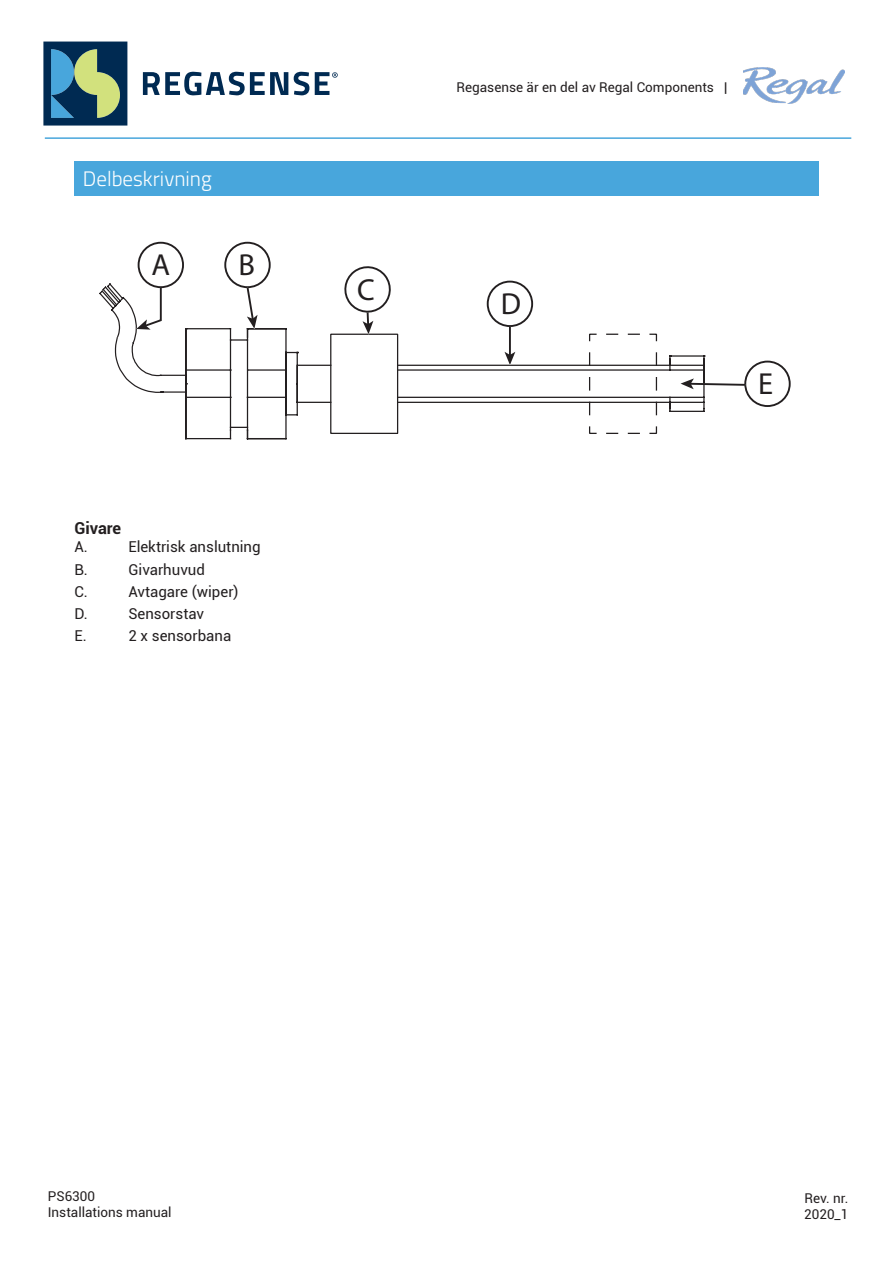
<style>
.page{position:relative;width:893px;height:1263px;background:#fff}
.page>*{position:absolute;margin:0;border:0;box-sizing:border-box;transform-origin:0 0}
.t1{font:30.45px "Myriad Pro";color:#231f20}
.Regal_Subheading{font:300 21px "Titillium Web";color:#fff}
.Regal_tables___infob{font:700 16.5px "Roboto";color:#231f20}
.t2{font:15px "Roboto";color:#231f20}
.t3{font:13.5px/16.2px "Roboto";color:#231f20}
</style>
<div class="page">
<img style="left:743px;top:68px;width:102px;height:36px">
<svg style="left:43px;top:42px;width:84px;height:84px;background:#3f6a73"></svg>
<svg style="left:143px;top:72px;width:145px;height:23px"></svg>
<svg style="left:294px;top:72px;width:15px;height:23px"></svg>
<svg style="left:315px;top:72px;width:23px;height:23px"></svg>
<hr style="left:45px;top:137px;width:806px;height:2px;background:#48a6dc">
<div style="left:74px;top:162px;width:745px;height:34px;background:#48a6dc"></div>
<svg style="left:185px;top:328px;width:520px;height:112px"></svg>
<svg style="left:588px;top:426px;width:51px;height:9px"></svg>
<svg style="left:588px;top:333px;width:9px;height:82px"></svg>
<svg style="left:607px;top:333px;width:51px;height:9px"></svg>
<svg style="left:649px;top:353px;width:9px;height:82px"></svg>
<div style="left:330px;top:334px;width:68px;height:100px;border:1px solid #231f20"></div>
<div style="left:138px;top:242px;width:46px;height:46px;border:2px solid #231f20;border-radius:50%"></div>
<div style="left:224px;top:242px;width:47px;height:46px;border:2px solid #231f20;border-radius:50%"></div>
<div style="left:487px;top:281px;width:46px;height:46px;border:2px solid #231f20;border-radius:50%"></div>
<svg style="left:99px;top:282px;width:88px;height:111px"></svg>
<svg style="left:245px;top:285px;width:13px;height:44px"></svg>
<svg style="left:340px;top:266px;width:55px;height:68px"></svg>
<hr style="left:509px;top:326px;width:2px;height:30px;background:#231f20">
<svg style="left:504px;top:352px;width:11px;height:13px"></svg>
<div style="left:744px;top:361px;width:47px;height:46px;border:2px solid #231f20;border-radius:50%"></div>
<svg style="left:681px;top:378px;width:66px;height:11px"></svg>
<p class="Regal_Subheading" style="left:83px;top:163px;width:130px">Delbeskrivning</p>
<p class="t1" style="left:152px;top:246px;width:20px">A</p>
<p class="t1" style="left:238px;top:246px;width:18px">B</p>
<p class="Regal_tables___infob" style="left:74px;top:517px;width:48px">Givare</p>
<p class="t2" style="left:74px;top:537px;width:15px">A.</p>
<p class="t2" style="left:128px;top:537px;width:134px">Elektrisk anslutning</p>
<p class="t2" style="left:74px;top:559px;width:15px">B.</p>
<p class="t2" style="left:128px;top:559px;width:78px">Givarhuvud</p>
<p class="t2" style="left:74px;top:581px;width:15px">C.</p>
<p class="t2" style="left:128px;top:581px;width:112px">Avtagare (wiper)</p>
<p class="t2" style="left:74px;top:603px;width:15px">D.</p>
<p class="t2" style="left:128px;top:603px;width:77px">Sensorstav</p>
<p class="t2" style="left:74px;top:626px;width:14px">E.</p>
<p class="t2" style="left:128px;top:626px;width:104px">2 x sensorbana</p>
<p class="t1" style="left:357px;top:271px;width:19px">C</p>
<p class="t3" style="left:457px;top:79px;width:272px">Regasense är en del av Regal Components |</p>
<p class="t1" style="left:501px;top:285px;width:22px">D</p>
<p class="t1" style="left:758px;top:365px;width:16px">E</p>
<p class="t3" style="left:48px;top:1187px;width:125px">PS6300<br>Installations manual</p>
<p class="t3" style="left:804px;top:1189px;width:46px">Rev. nr.<br>2020_1</p>
</div>
